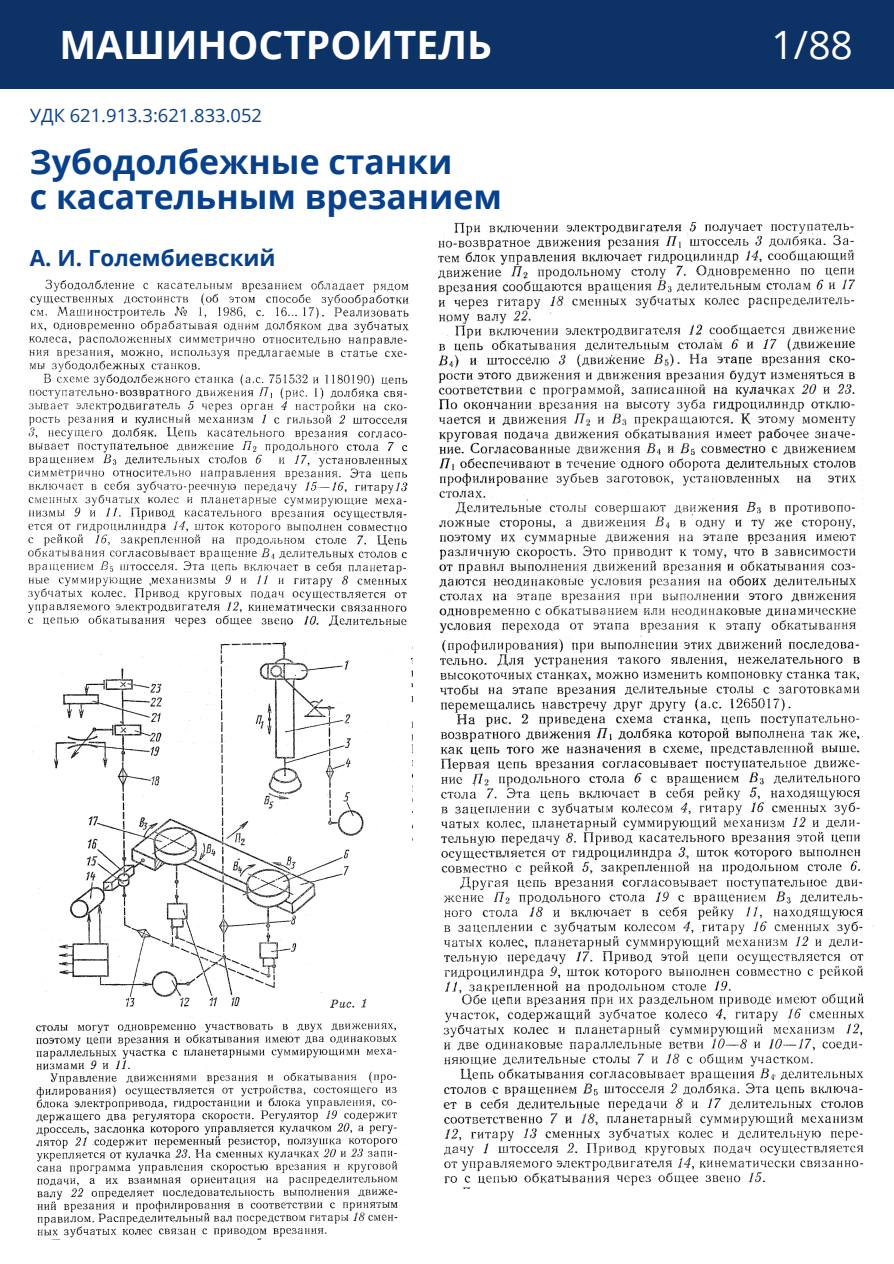
<style>
.page{position:relative;width:894px;height:1264px;background:#fff}
.page>*{position:absolute;margin:0;border:0;box-sizing:border-box;transform-origin:0 0}
.t1{font:700 39px "Open Sans";color:#fff}
.t2{font:39px "Open Sans";color:#fff}
.t3{font:700 33.75px "Open Sans";color:#07408b}
.t4{font:700 22.35px "Open Sans";color:#07408b}
.t5{font:18.3px "Open Sans";color:#07408b}
</style>
<div class="page">
<div style="left:0;top:0;width:893px;height:89px;background:#0d3366"></div>
<img style="left:28px;top:279px;width:384px;height:350px">
<img style="left:15px;top:642px;width:397px;height:597px">
<img style="left:434px;top:222px;width:429px;height:417px">
<img style="left:426px;top:639px;width:443px;height:549px">
<p class="t1" style="left:59px;top:18px;width:434px">МАШИНОСТРОИТЕЛЬ</p>
<p class="t2" style="left:771px;top:18px;width:83px">1/88</p>
<p class="t5" style="left:30px;top:102px;width:233px">УДК 621.913.3:621.833.052</p>
<p class="t3" style="left:30px;top:138px;width:424px">Зубодолбежные станки</p>
<p class="t3" style="left:30px;top:173px;width:473px">с касательным врезанием</p>
<p class="t4" style="left:30px;top:242px;width:247px">А. И. Голембиевский</p>
</div>
